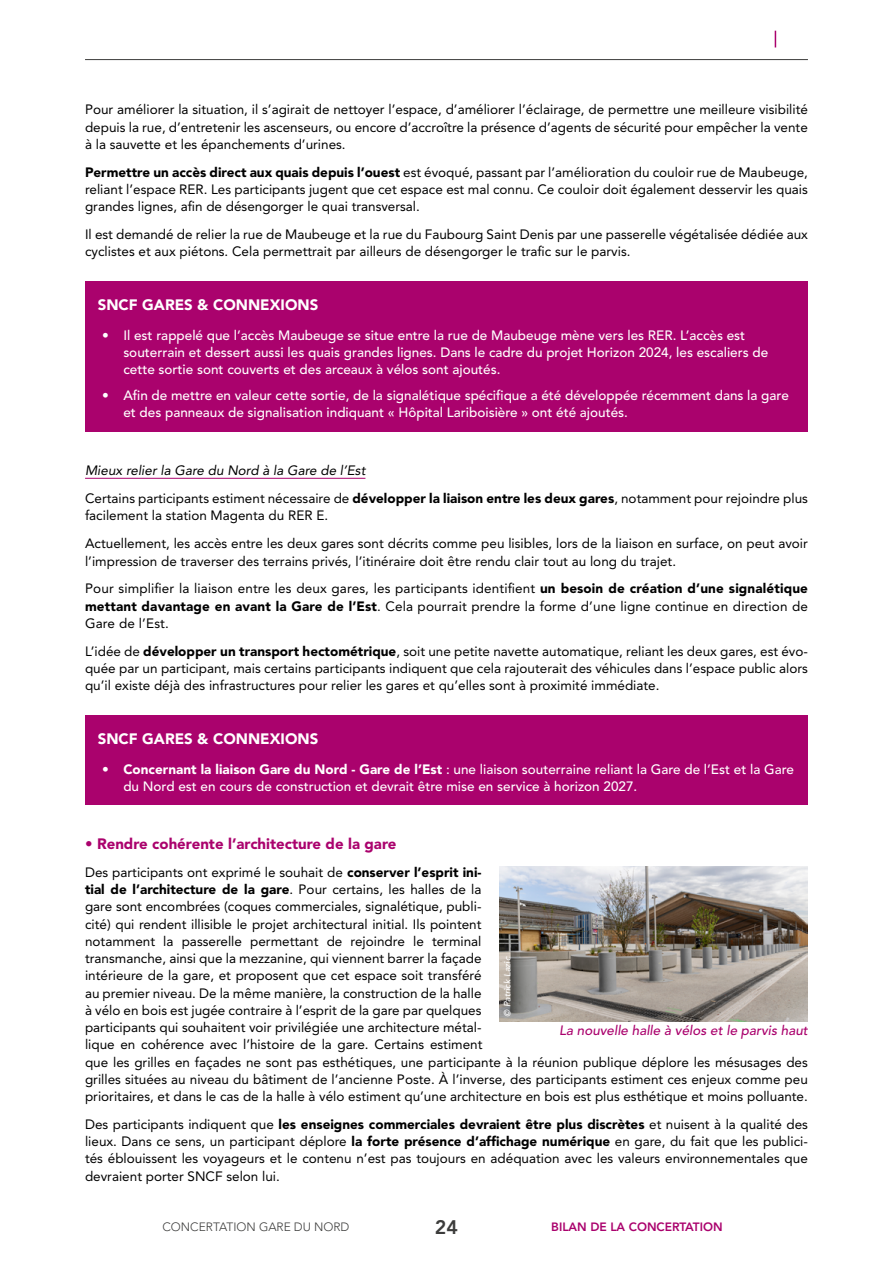
<style>
.page{position:relative;width:893px;height:1263px;background:#fff}
.page>*{position:absolute;margin:0;border:0;box-sizing:border-box;transform-origin:0 0}
.t1{font:800 19.5px "Avenir LT Std";color:#3c3c3b}
.RDMO_-_H1{font:900 15px "Avenir LT Std";color:#fff}
.Synthese_inter{font:900 15px "Avenir LT Std";color:#aa026d}
.Texte_courant{font:13.5px/17.2px "Avenir LT Std";color:#000;text-align:justify}
.t2{font:500 13.5px/17.2px "Avenir LT Std";color:#fff}
.Synthese_inter_2{font:italic 13.5px "Avenir LT Std";color:#000}
.Légendes{font:italic 500 13.5px "Avenir LT Std";color:#aa026d}
.t3{font:300 12px "Avenir LT Std";color:#3c3c3b}
.t4{font:800 12px "Avenir LT Std";color:#aa026d}
.Légendes-2{font:italic 500 9px "Avenir LT Std";color:#fff}
.s1{font-weight:900}
</style>
<div class="page">
<svg style="left:775px;top:31px;width:1px;height:16px"></svg>
<div style="left:85px;top:281px;width:723px;height:43px;background:#aa026d"></div>
<div style="left:85px;top:319px;width:723px;height:69px;background:#aa026d"></div>
<div style="left:85px;top:379px;width:723px;height:52px;background:#aa026d"></div>
<hr style="left:85px;top:478px;width:280px;height:1px;background:#aa026d">
<div style="left:85px;top:715px;width:723px;height:43px;background:#aa026d"></div>
<div style="left:85px;top:753px;width:723px;height:52px;background:#aa026d"></div>
<img style="left:500px;top:866px;width:308px;height:155px">
<hr style="left:85px;top:59px;width:723px;height:1px;background:#3c3c3b">
<p class="Texte_courant" style="left:85px;top:101px;width:724px">Pour améliorer la situation, il s’agirait de nettoyer l’espace, d’améliorer l’éclairage, de permettre une meilleure visibilité depuis la rue, d’entretenir les ascenseurs, ou encore d’accroître la présence d’agents de sécurité pour empêcher la vente à la sauvette et les épanchements d’urines.</p>
<p class="Texte_courant" style="left:85px;top:164px;width:724px"><span class="s1">Permettre un accès direct aux quais depuis l’ouest</span> est évoqué, passant par l’amélioration du couloir rue de Maubeuge, reliant l’espace RER. Les participants jugent que cet espace est mal connu. Ce couloir doit également desservir les quais grandes lignes, afin de désengorger le quai transversal.</p>
<p class="Texte_courant" style="left:85px;top:226px;width:724px">Il est demandé de relier la rue de Maubeuge et la rue du Faubourg Saint Denis par une passerelle végétalisée dédiée aux cyclistes et aux piétons. Cela permettrait par ailleurs de désengorger le trafic sur le parvis.</p>
<p class="RDMO_-_H1" style="left:98px;top:296px;width:222px">SNCF GARES &amp; CONNEXIONS</p>
<p class="t2" style="left:123px;top:327px;width:646px;text-indent:-21px">• Il est rappelé que l’accès Maubeuge se situe entre la rue de Maubeuge mène vers les RER. L’accès est souterrain et dessert aussi les quais grandes lignes. Dans le cadre du projet Horizon 2024, les escaliers de cette sortie sont couverts et des arceaux à vélos sont ajoutés.</p>
<p class="t2" style="left:123px;top:387px;width:667px;text-indent:-21px">• Afin de mettre en valeur cette sortie, de la signalétique spécifique a été développée récemment dans la gare et des panneaux de signalisation indiquant « Hôpital Lariboisière » ont été ajoutés.</p>
<p class="Synthese_inter_2" style="left:85px;top:463px;width:282px">Mieux relier la Gare du Nord à la Gare de l’Est</p>
<p class="Texte_courant" style="left:85px;top:490px;width:724px">Certains participants estiment nécessaire de <span class="s1">développer la liaison entre les deux gares</span>, notamment pour rejoindre plus facilement la station Magenta du RER E.</p>
<p class="Texte_courant" style="left:85px;top:535px;width:724px">Actuellement, les accès entre les deux gares sont décrits comme peu lisibles, lors de la liaison en surface, on peut avoir l’impression de traverser des terrains privés, l’itinéraire doit être rendu clair tout au long du trajet.</p>
<p class="Texte_courant" style="left:85px;top:580px;width:724px">Pour simplifier la liaison entre les deux gares, les participants identifient <span class="s1">un besoin de création d’une signalétique mettant davantage en avant la Gare de l’Est</span>. Cela pourrait prendre la forme d’une ligne continue en direction de Gare de l’Est.</p>
<p class="Texte_courant" style="left:85px;top:643px;width:724px">L’idée de <span class="s1">développer un transport hectométrique</span>, soit une petite navette automatique, reliant les deux gares, est évo&shy;quée par un participant, mais certains participants indiquent que cela rajouterait des véhicules dans l’espace public alors qu’il existe déjà des infrastructures pour relier les gares et qu’elles sont à proximité immédiate.</p>
<p class="RDMO_-_H1" style="left:98px;top:729px;width:222px">SNCF GARES &amp; CONNEXIONS</p>
<p class="t2" style="left:123px;top:761px;width:672px;text-indent:-21px"><span class="s1">• Concernant la liaison Gare du Nord - Gare de l’Est</span> : une liaison souterraine reliant la Gare de l’Est et la Gare du Nord est en cours de construction et devrait être mise en service à horizon 2027.</p>
<p class="Synthese_inter" style="left:85px;top:834px;width:313px">• Rendre cohérente l’architecture de la gare</p>
<p class="Texte_courant" style="left:85px;top:863px;width:724px;text-align:left">Des participants ont exprimé le souhait de <span class="s1">conserver l’esprit ini-<br>tial de l’architecture de la gare</span>. Pour certains, les halles de la<br>gare sont encombrées (coques commerciales, signalétique, publi-<br>cité) qui rendent illisible le projet architectural initial. Ils pointent<br>notamment la passerelle permettant de rejoindre le terminal<br>transmanche, ainsi que la mezzanine, qui viennent barrer la façade<br>intérieure de la gare, et proposent que cet espace soit transféré<br>au premier niveau. De la même manière, la construction de la halle<br>à vélo en bois est jugée contraire à l’esprit de la gare par quelques<br>participants qui souhaitent voir privilégiée une architecture métal-<br>lique en cohérence avec l’histoire de la gare. Certains estiment<br>que les grilles en façades ne sont pas esthétiques, une participante à la réunion publique déplore les mésusages des grilles situées au niveau du bâtiment de l’ancienne Poste. À l’inverse, des participants estiment ces enjeux comme peu prioritaires, et dans le cas de la halle à vélo estiment qu’une architecture en bois est plus esthétique et moins polluante.</p>
<p class="Texte_courant" style="left:85px;top:1116px;width:724px">Des participants indiquent que <span class="s1">les enseignes commerciales devraient être plus discrètes</span> et nuisent à la qualité des lieux. Dans ce sens, un participant déplore <span class="s1">la forte présence d’affichage numérique</span> en gare, du fait que les publici&shy;tés éblouissent les voyageurs et le contenu n’est pas toujours en adéquation avec les valeurs environnementales que devraient porter SNCF selon lui.</p>
<p class="Légendes-2" style="left:502px;top:1017px;width:62px;rotate:-90deg">© Patrick Lazic</p>
<p class="Légendes" style="left:559px;top:1023px;width:250px">La nouvelle halle à vélos et le parvis haut</p>
<p class="t3" style="left:163px;top:1220px;width:188px">CONCERTATION GARE DU NORD</p>
<p class="t1" style="left:435px;top:1216px;width:25px">24</p>
<p class="t4" style="left:551px;top:1220px;width:173px">BILAN DE LA CONCERTATION</p>
</div>
